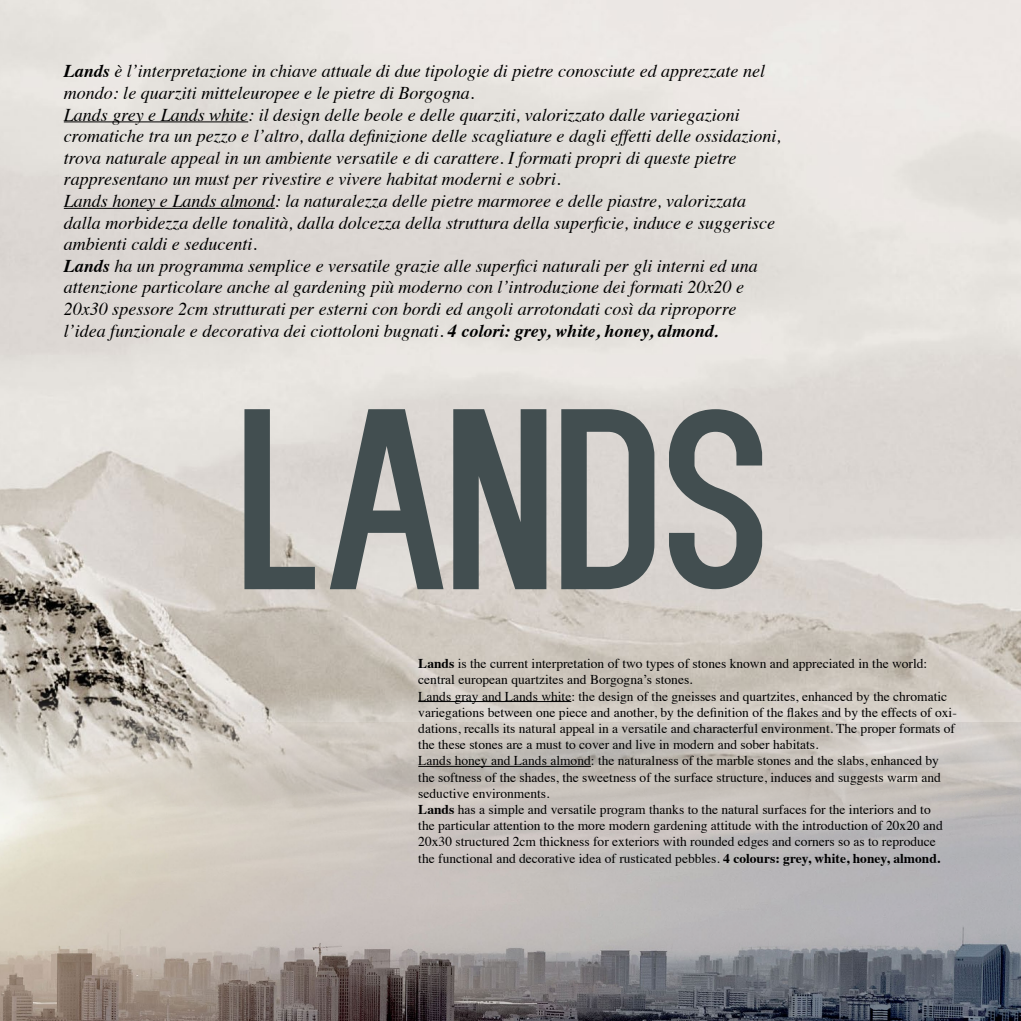
<style>
.page{position:relative;width:1021px;height:1021px;background:#fff}
.page>*{position:absolute;margin:0;border:0;box-sizing:border-box;transform-origin:0 0}
.t1{font:257.1px "Kenzo";color:#424e50}
.t2{font:italic 18px/21.6px "Times";color:#000}
.t3{font:13.5px/16.2px "Times";color:#000}
.s1{font-weight:700}
</style>
<div class="page">
<img style="left:0;top:0;width:1020px;height:1019px">
<hr style="left:64px;top:121px;width:184px;height:1px;background:#000">
<hr style="left:64px;top:208px;width:211px;height:1px;background:#000">
<hr style="left:418px;top:701px;width:153px;height:1px;background:#000">
<hr style="left:418px;top:766px;width:173px;height:1px;background:#000">
<p class="t2" style="left:64px;top:59px;width:718px"><span class="s1">Lands</span> è l’interpretazione in chiave attuale di due tipologie di pietre conosciute ed apprezzate nel mondo: le quarziti mitteleuropee e le pietre di Borgogna.<br>Lands grey e Lands white: il design delle beole e delle quarziti, valorizzato dalle variegazioni cromatiche tra un pezzo e l’altro, dalla definizione delle scagliature e dagli effetti delle ossidazioni, trova naturale appeal in un ambiente versatile e di carattere. I formati propri di queste pietre rappresentano un must per rivestire e vivere habitat moderni e sobri.<br>Lands honey e Lands almond: la naturalezza delle pietre marmoree e delle piastre, valorizzata dalla morbidezza delle tonalità, dalla dolcezza della struttura della superficie, induce e suggerisce ambienti caldi e seducenti.<br><span class="s1">Lands</span> ha un programma semplice e versatile grazie alle superfici naturali per gli interni ed una attenzione particolare anche al gardening più moderno con l’introduzione dei formati 20x20 e 20x30 spessore 2cm strutturati per esterni con bordi ed angoli arrotondati così da riproporre l’idea funzionale e decorativa dei ciottoloni bugnati. <span class="s1">4 colori: grey, white, honey, almond.</span></p>
<h1 class="t1" style="left:237px;top:350px;width:548px">LANDS</h1>
<p class="t3" style="left:418px;top:654px;width:540px"><span class="s1">Lands</span> is the current interpretation of two types of stones known and appreciated in the world: central european quartzites and Borgogna’s stones.<br>Lands gray and Lands white: the design of the gneisses and quartzites, enhanced by the chromatic variegations between one piece and another, by the definition of the flakes and by the effects of oxi&shy;dations, recalls its natural appeal in a versatile and characterful environment. The proper formats of the these stones are a must to cover and live in modern and sober habitats.<br>Lands honey and Lands almond: the naturalness of the marble stones and the slabs, enhanced by the softness of the shades, the sweetness of the surface structure, induces and suggests warm and seductive environments.<br><span class="s1">Lands</span> has a simple and versatile program thanks to the natural surfaces for the interiors and to<br>the particular attention to the more modern gardening attitude with the introduction of 20x20 and 20x30 structured 2cm thickness for exteriors with rounded edges and corners so as to reproduce<br>the functional and decorative idea of rusticated pebbles. <span class="s1">4 colours: grey, white, honey, almond.</span></p>
</div>
